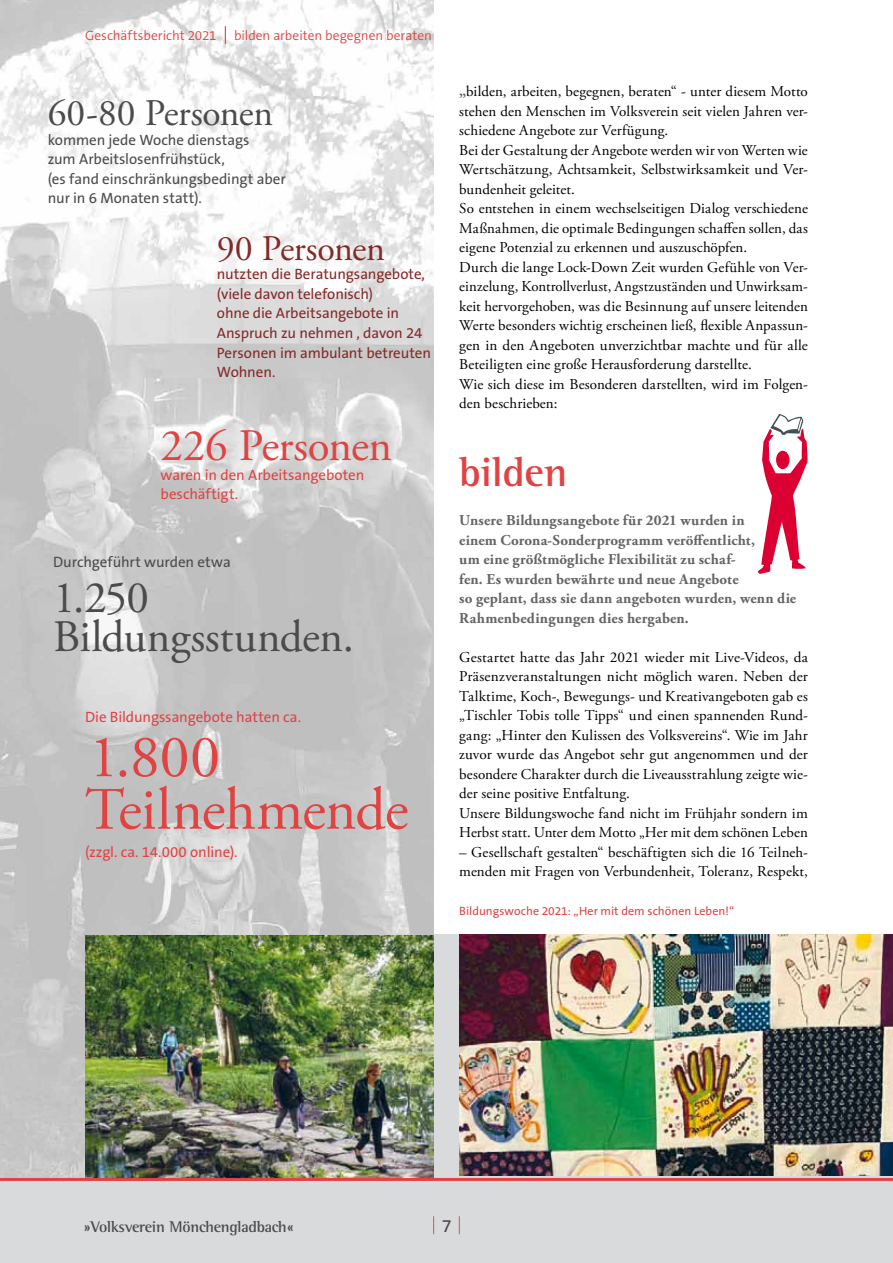
<style>
.page{position:relative;width:893px;height:1263px;background:#fff}
.page>*{position:absolute;margin:0;border:0;box-sizing:border-box;transform-origin:0 0}
.t1{font:60px/52.5px "Adobe Garamond Pro";letter-spacing:-.015em;color:#df4443}
.t2{font:45px/39px "Adobe Garamond Pro";letter-spacing:-.01em;color:#4b4b4d}
.t3{font:45px "Adobe Garamond Pro";letter-spacing:-.01em;color:#df4443}
.t4{font:700 42px "Rotis Semi Serif";letter-spacing:-.01em;color:#df4443}
.t5{font:37.5px "Adobe Garamond Pro";letter-spacing:-.01em;color:#4b4b4d}
.t6{font:36px "Adobe Garamond Pro";letter-spacing:-.01em;color:#842a28}
.t7{font:18px "The Sans B5 Plain";color:#4b4b4d}
.t8{font:700 15.9px "Rotis Semi Serif";letter-spacing:-.02em;color:#4b4b4d}
.t9{font:15px/19.5px "Adobe Garamond Pro";letter-spacing:.005em;color:#000}
.t10{font:700 15px/19.5px "Adobe Garamond Pro";letter-spacing:.01em;color:#646567}
.t11{font:15px/19.5px "The Sans B5 Plain";letter-spacing:-.005em;color:#842a28}
.t12{font:15px/19.5px "The Sans B5 Plain";letter-spacing:-.005em;color:#4b4b4d}
.t13{font:15px/19.5px "The Sans B5 Plain";letter-spacing:-.005em;color:#df4443}
.t14{font:300 13.5px "The Sans B4";letter-spacing:-.005em;color:#df4443}
.t15{font:12px "The Sans B5 Plain";letter-spacing:.005em;color:#df4443}
.s1{font-weight:700;color:#646567}
</style>
<div class="page">
<div style="left:0;top:935px;width:893px;height:328px;background:#d9dadb"></div>
<img style="left:0;top:0;width:434px;height:1178px">
<svg style="left:433px;top:1216px;width:1px;height:18px"></svg>
<svg style="left:459px;top:1216px;width:1px;height:18px"></svg>
<svg style="left:225px;top:26px;width:1px;height:18px"></svg>
<svg style="left:758px;top:414px;width:50px;height:160px"></svg>
<img style="left:85px;top:935px;width:349px;height:243px">
<hr style="left:0;top:1178px;width:893px;height:3px;background:#df4443">
<img style="left:459px;top:935px;width:434px;height:241px">
<p class="t14" style="left:85px;top:29px;width:133px">Geschäftsbericht 2021</p>
<p class="t14" style="left:234px;top:29px;width:199px">bilden arbeiten begegnen beraten</p>
<h3 class="t5" style="left:48px;top:91px;width:227px">60-80 Personen</h3>
<p class="t12" style="left:48px;top:131px;width:239px">kommen jede Woche dienstags<br>zum Arbeitslosenfrühstück,<br>(es fand einschränkungsbedingt aber nur in 6 Monaten statt).</p>
<h3 class="t6" style="left:217px;top:227px;width:170px">90 Personen</h3>
<p class="t11" style="left:217px;top:266px;width:216px">nutzten die Beratungsangebote, (viele davon telefonisch)<br>ohne die Arbeitsangebote in<br>Anspruch zu nehmen , davon 24<br>Personen im ambulant betreuten<br>Wohnen.</p>
<h2 class="t3" style="left:161px;top:419px;width:233px">226 Personen</h2>
<p class="t13" style="left:161px;top:466px;width:205px">waren in den Arbeitsangeboten beschäftigt.</p>
<p class="t12" style="left:53px;top:553px;width:179px">Durchgeführt wurden etwa</p>
<h2 class="t2" style="left:53px;top:580px;width:302px">1.250<br>Bildungsstunden.</h2>
<p class="t13" style="left:85px;top:708px;width:218px">Die Bildungssangebote hatten ca.</p>
<h1 class="t1" style="left:85px;top:733px;width:325px">1.800<br>Teilnehmende</h1>
<p class="t13" style="left:85px;top:843px;width:154px">(zzgl. ca. 14.000 online).</p>
<p class="t9" style="left:459px;top:82px;width:350px"><span class="s1">„</span>bilden, arbeiten, begegnen, beraten“ - unter diesem Motto stehen den Menschen im Volksverein seit vielen Jahren ver&shy;schiedene Angebote zur Verfügung.<br>Bei der Gestaltung der Angebote werden wir von Werten wie Wertschätzung, Achtsamkeit, Selbstwirksamkeit und Ver&shy;bundenheit geleitet.<br>So entstehen in einem wechselseitigen Dialog verschiedene Maßnahmen, die optimale Bedingungen schaffen sollen, das eigene Potenzial zu erkennen und auszuschöpfen.<br>Durch die lange Lock-Down Zeit wurden Gefühle von Ver&shy;einzelung, Kontrollverlust, Angstzuständen und Unwirksam&shy;keit hervorgehoben, was die Besinnung auf unsere leitenden Werte besonders wichtig erscheinen ließ, flexible Anpassun&shy;gen in den Angeboten unverzichtbar machte und für alle Beteiligten eine große Herausforderung darstellte.<br>Wie sich diese im Besonderen darstellten, wird im Folgen&shy;den beschrieben:</p>
<h3 class="t4" style="left:459px;top:447px;width:110px">bilden</h3>
<p class="t10" style="left:459px;top:511px;width:338px">Unsere Bildungsangebote für 2021 wurden in<br>einem Corona-Sonderprogramm veröffentlicht,<br>um eine größtmögliche Flexibilität zu schaf-<br>fen. Es wurden bewährte und neue Angebote<br>so geplant, dass sie dann angeboten wurden, wenn die Rahmenbedingungen dies hergaben.</p>
<p class="t9" style="left:459px;top:648px;width:350px">Gestartet hatte das Jahr 2021 wieder mit Live-Videos, da Präsenzveranstaltungen nicht möglich waren. Neben der Talktime, Koch-, Bewegungs- und Kreativangeboten gab es „Tischler Tobis tolle Tipps“ und einen spannenden Rund&shy;gang: „Hinter den Kulissen des Volksvereins“. Wie im Jahr zuvor wurde das Angebot sehr gut angenommen und der besondere Charakter durch die Liveausstrahlung zeigte wie&shy;der seine positive Entfaltung.<br>Unsere Bildungswoche fand nicht im Frühjahr sondern im Herbst statt. Unter dem Motto „Her mit dem schönen Leben</p>
<p class="t9" style="left:459px;top:843px;width:350px">– Gesellschaft gestalten“ beschäftigten sich die 16 Teilneh&shy;menden mit Fragen von Verbundenheit, Toleranz, Respekt,</p>
<p class="t15" style="left:459px;top:905px;width:277px">Bildungswoche 2021: „Her mit dem schönen Leben!“</p>
<p class="t8" style="left:84px;top:1217px;width:211px">»Volksverein Mönchengladbach«</p>
<p class="t7" style="left:442px;top:1216px;width:11px">7</p>
</div>
